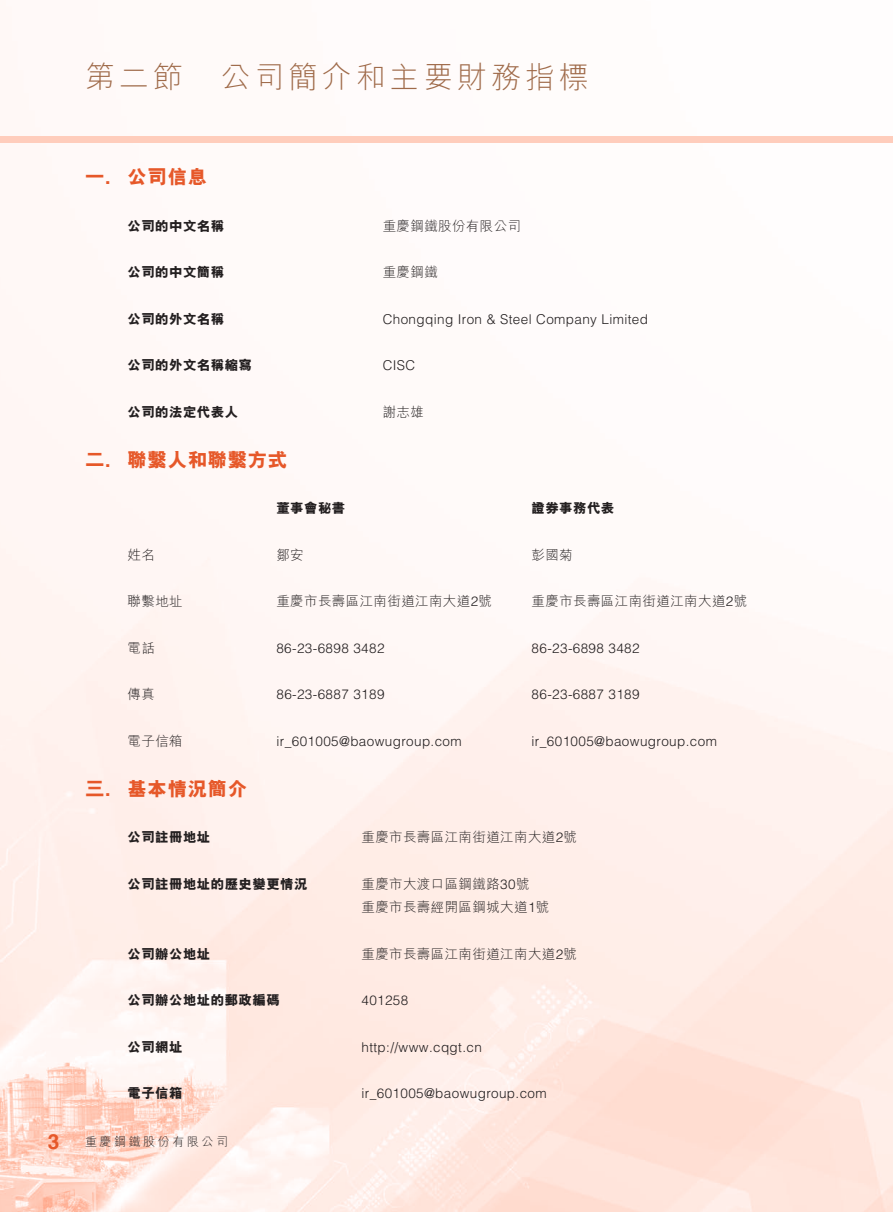
<style>
.page{position:relative;width:893px;height:1212px;background:#fff}
.page>*{position:absolute;margin:0;border:0;box-sizing:border-box;transform-origin:0 0}
.t1{font:300 30px "M Hei HK";letter-spacing:.13em;color:#9f6a49}
.t2{font:700 21px "Helvetica LT Std";color:#e65829}
.t3{font:800 19.5px "M Hei HK";letter-spacing:.03em;color:#e65829}
.t4{font:300 13.5px "Helvetica LT Std";letter-spacing:.03em;color:#231f20}
.t5{font:300 13.5px "M Hei HK";letter-spacing:.03em;color:#231f20}
.t6{font:800 13.5px "M Hei HK";letter-spacing:.03em;color:#231f20}
.t7{font:300 12px "M Hei HK";letter-spacing:.215em;color:#231f20}
.s1{font-family:"Helvetica LT Std";font-weight:700}
.s2{font-family:"Helvetica LT Std"}
</style>
<div class="page">
<img style="left:0;top:142px;width:893px;height:1070px">
<div style="left:0;top:136px;width:893px;height:6px;background:#ffcdbc"></div>
<h1 class="t1" style="left:85px;top:62px;width:99px">第二節</h1>
<h1 class="t1" style="left:220px;top:62px;width:370px">公司簡介和主要財務指標</h1>
<h2 class="t2" style="left:48px;top:1129px;width:13px">3</h2>
<h3 class="t3" style="left:85px;top:167px;width:27px">一<span class="s1">.</span></h3>
<h3 class="t3" style="left:85px;top:450px;width:27px">二<span class="s1">.</span></h3>
<h3 class="t3" style="left:85px;top:779px;width:27px">三<span class="s1">.</span></h3>
<h3 class="t3" style="left:128px;top:167px;width:81px">公司信息</h3>
<p class="t6" style="left:128px;top:219px;width:98px">公司的中文名稱</p>
<p class="t5" style="left:383px;top:219px;width:140px">重慶鋼鐵股份有限公司</p>
<p class="t6" style="left:128px;top:265px;width:98px">公司的中文簡稱</p>
<p class="t5" style="left:383px;top:265px;width:57px">重慶鋼鐵</p>
<p class="t6" style="left:128px;top:312px;width:98px">公司的外文名稱</p>
<p class="t4" style="left:383px;top:310px;width:267px">Chongqing Iron &amp; Steel Company Limited</p>
<p class="t6" style="left:128px;top:358px;width:126px">公司的外文名稱縮寫</p>
<p class="t4" style="left:383px;top:357px;width:34px">CISC</p>
<p class="t6" style="left:128px;top:405px;width:112px">公司的法定代表人</p>
<h3 class="t3" style="left:128px;top:450px;width:161px">聯繫人和聯繫方式</h3>
<p class="t5" style="left:383px;top:405px;width:43px">謝志雄</p>
<p class="t6" style="left:276px;top:501px;width:71px">董事會秘書</p>
<p class="t6" style="left:532px;top:501px;width:84px">證券事務代表</p>
<p class="t5" style="left:128px;top:548px;width:29px">姓名</p>
<p class="t5" style="left:276px;top:548px;width:29px">鄒安</p>
<p class="t5" style="left:532px;top:548px;width:43px">彭國菊</p>
<p class="t5" style="left:128px;top:594px;width:57px">聯繫地址</p>
<p class="t5" style="left:276px;top:594px;width:217px">重慶市長壽區江南街道江南大道 號<span class="s2">2</span></p>
<p class="t5" style="left:532px;top:594px;width:217px">重慶市長壽區江南街道江南大道 號<span class="s2">2</span></p>
<p class="t5" style="left:128px;top:641px;width:29px">電話</p>
<p class="t4" style="left:276px;top:639px;width:110px">86-23-6898 3482</p>
<p class="t4" style="left:532px;top:639px;width:110px">86-23-6898 3482</p>
<p class="t5" style="left:128px;top:687px;width:29px">傳真</p>
<p class="t4" style="left:276px;top:686px;width:110px">86-23-6887 3189</p>
<p class="t4" style="left:532px;top:686px;width:110px">86-23-6887 3189</p>
<p class="t5" style="left:128px;top:734px;width:57px">電子信箱</p>
<h3 class="t3" style="left:128px;top:779px;width:121px">基本情況簡介</h3>
<p class="t4" style="left:276px;top:732px;width:187px">ir_601005@baowugroup.com</p>
<p class="t4" style="left:532px;top:732px;width:187px">ir_601005@baowugroup.com</p>
<p class="t6" style="left:128px;top:830px;width:84px">公司註冊地址</p>
<p class="t5" style="left:361px;top:830px;width:217px">重慶市長壽區江南街道江南大道 號<span class="s2">2</span></p>
<p class="t6" style="left:128px;top:877px;width:182px">公司註冊地址的歷史變更情況</p>
<p class="t5" style="left:361px;top:877px;width:170px">重慶市大渡口區鋼鐵路<span class="s2">30</span>號</p>
<p class="t6" style="left:128px;top:947px;width:84px">公司辦公地址</p>
<p class="t5" style="left:361px;top:900px;width:189px">重慶市長壽經開區鋼城大道 號<span class="s2">1</span></p>
<p class="t5" style="left:361px;top:947px;width:217px">重慶市長壽區江南街道江南大道 號<span class="s2">2</span></p>
<p class="t6" style="left:128px;top:993px;width:154px">公司辦公地址的郵政編碼</p>
<p class="t4" style="left:361px;top:992px;width:48px">401258</p>
<p class="t6" style="left:128px;top:1040px;width:57px">公司網址</p>
<p class="t4" style="left:361px;top:1038px;width:122px">http://www.cqgt.cn</p>
<p class="t6" style="left:128px;top:1086px;width:57px">電子信箱</p>
<p class="t4" style="left:361px;top:1085px;width:187px">ir_601005@baowugroup.com</p>
<p class="t7" style="left:85px;top:1135px;width:145px">重慶鋼鐵股份有限公司</p>
</div>
